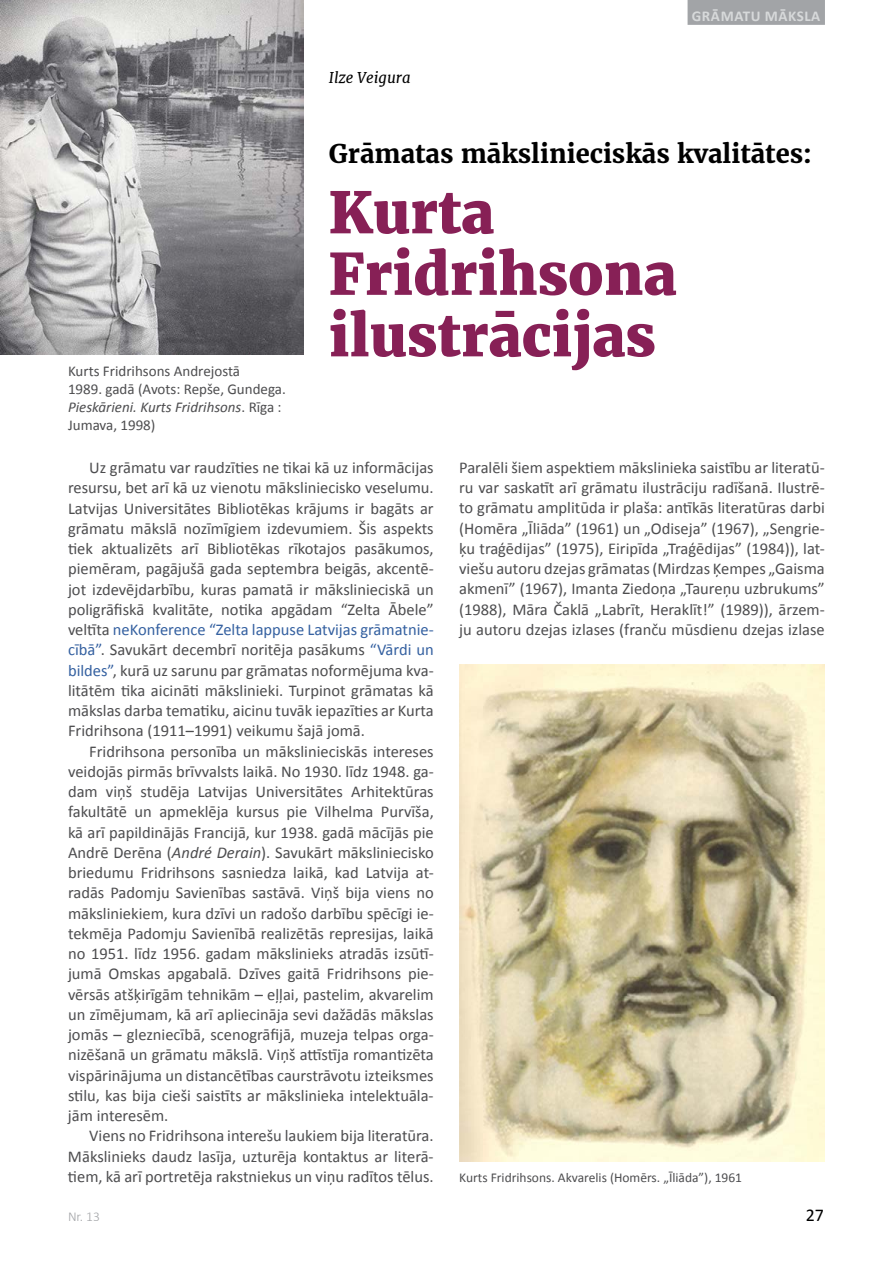
<style>
.page{position:relative;width:893px;height:1263px;background:#fff}
.page>*{position:absolute;margin:0;border:0;box-sizing:border-box;transform-origin:0 0}
.t1{font:800 57px/61.5px "Merriweather";color:#872056}
.t2{font:700 25.5px "Merriweather";color:#000}
.t3{font:18px "Calibri";color:#000}
.t4{font:16.5px/20.2px "Calibri";color:#4d4d4f;text-align:justify}
.t5{font:15px/18px "Calibri";color:#4d4d4f}
.t6{font:700 15px "Calibri";letter-spacing:.04em;color:#d7d9da}
.t7{font:italic 15px "Merriweather";color:#000}
.t8{font:13.5px "Calibri";color:#4d4d4f}
.t9{font:300 13.5px "Calibri";color:#a2a4a7}
.s1{font-style:italic}
.s2{color:#3460a0}
</style>
<div class="page">
<img style="left:459px;top:664px;width:366px;height:497px">
<img style="left:0;top:0;width:303px;height:354px">
<div style="left:688px;top:0;width:137px;height:25px;background:#a2a4a7"></div>
<p class="t5" style="left:68px;top:362px;width:219px">Kurts Fridrihsons Andrejostā<br>1989. gadā (Avots: Repše, Gundega.<br><span class="s1">Pieskārieni. Kurts Fridrihsons</span>. Rīga :<br>Jumava, 1998)</p>
<p class="t7" style="left:329px;top:68px;width:83px">Ilze Veigura</p>
<p class="t6" style="left:692px;top:6px;width:130px">GRĀMATU MĀKSLA</p>
<h2 class="t2" style="left:329px;top:138px;width:485px">Grāmatas mākslinieciskās kvalitātes:</h2>
<h1 class="t1" style="left:329px;top:182px;width:349px">Kurta<br>Fridrihsona ilustrācijas</h1>
<p class="t4" style="left:68px;top:457px;width:367px;text-indent:21px">Uz grāmatu var raudzīties ne tikai kā uz informācijas resursu, bet arī kā uz vienotu māksliniecisko veselumu.<br>Latvijas Universitātes Bibliotēkas krājums ir bagāts ar grāmatu mākslā nozīmīgiem izdevumiem. Šis aspekts tiek aktualizēts arī Bibliotēkas rīkotajos pasākumos, piemēram, pagājušā gada septembra beigās, akcentē&shy;jot izdevējdarbību, kuras pamatā ir mākslinieciskā un poligrāfiskā kvalitāte, notika apgādam “Zelta Ābele” veltīta <span class="s2">neKonference “Zelta lappuse Latvijas grāmatnie&shy;cībā”</span>. Savukārt decembrī noritēja pasākums <span class="s2">“Vārdi un bildes”</span>, kurā uz sarunu par grāmatas noformējuma kva&shy;litātēm tika aicināti mākslinieki. Turpinot grāmatas kā mākslas darba tematiku, aicinu tuvāk iepazīties ar Kurta Fridrihsona (1911–1991) veikumu šajā jomā.</p>
<p class="t4" style="left:68px;top:741px;width:367px;text-indent:21px">Fridrihsona personība un mākslinieciskās intereses veidojās pirmās brīvvalsts laikā. No 1930. līdz 1948. ga&shy;dam viņš studēja Latvijas Universitātes Arhitektūras fakultātē un apmeklēja kursus pie Vilhelma Purvīša, kā arī papildinājās Francijā, kur 1938. gadā mācījās pie Andrē Derēna (<span class="s1">André Derain</span>). Savukārt māksliniecisko briedumu Fridrihsons sasniedza laikā, kad Latvija at&shy;radās Padomju Savienības sastāvā. Viņš bija viens no māksliniekiem, kura dzīvi un radošo darbību spēcīgi ie&shy;tekmēja Padomju Savienībā realizētās represijas, laikā no 1951. līdz 1956. gadam mākslinieks atradās izsūtī&shy;jumā Omskas apgabalā. Dzīves gaitā Fridrihsons pie&shy;vērsās atšķirīgām tehnikām – eļļai, pastelim, akvarelim un zīmējumam, kā arī apliecināja sevi dažādās mākslas jomās – glezniecībā, scenogrāfijā, muzeja telpas orga&shy;nizēšanā un grāmatu mākslā. Viņš attīstīja romantizēta vispārinājuma un distancētības caurstrāvotu izteiksmes stilu, kas bija cieši saistīts ar mākslinieka intelektuāla&shy;jām interesēm.</p>
<p class="t4" style="left:68px;top:1126px;width:367px;text-indent:21px">Viens no Fridrihsona interešu laukiem bija literatūra.<br>Mākslinieks daudz lasīja, uzturēja kontaktus ar literā&shy;tiem, kā arī portretēja rakstniekus un viņu radītos tēlus.</p>
<p class="t4" style="left:459px;top:457px;width:367px">Paralēli šiem aspektiem mākslinieka saistību ar literatū&shy;ru var saskatīt arī grāmatu ilustrāciju radīšanā. Ilustrē&shy;to grāmatu amplitūda ir plaša: antīkās literatūras darbi (Homēra „Īliāda” (1961) un „Odiseja” (1967), „Sengrie&shy;ķu traģēdijas” (1975), Eiripīda „Traģēdijas” (1984)), lat&shy;viešu autoru dzejas grāmatas (Mirdzas Ķempes „Gaisma akmenī” (1967), Imanta Ziedoņa „Taureņu uzbrukums” (1988), Māra Čaklā „Labrīt, Heraklīt!” (1989)), ārzem&shy;ju autoru dzejas izlases (franču mūsdienu dzejas izlase</p>
<p class="t8" style="left:459px;top:1169px;width:284px">Kurts Fridrihsons. Akvarelis (Homērs. „Īliāda”), 1961</p>
<p class="t9" style="left:68px;top:1208px;width:33px">Nr. 13</p>
<p class="t3" style="left:806px;top:1204px;width:20px">27</p>
</div>
